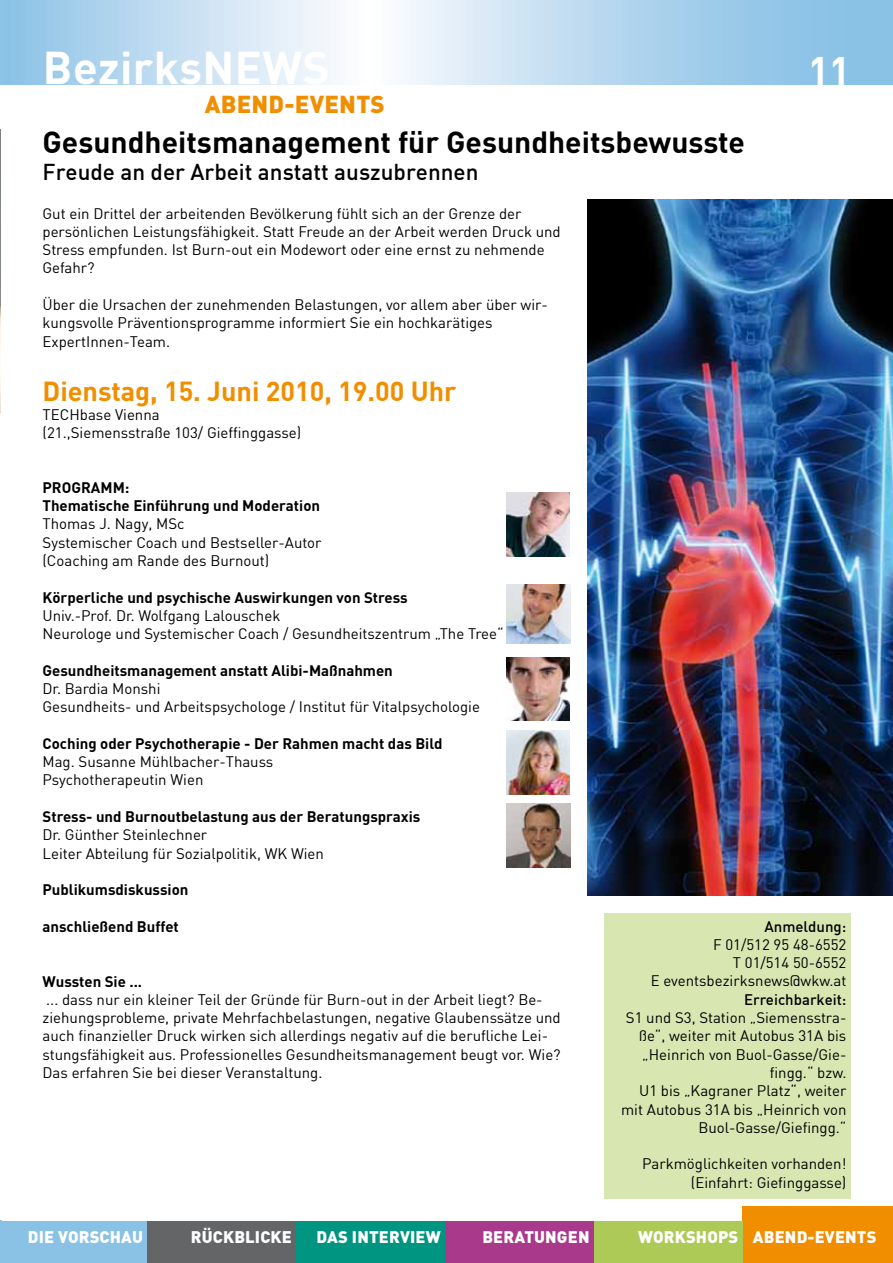
<style>
.page{position:relative;width:893px;height:1263px;background:#fff}
.page>*{position:absolute;margin:0;border:0;box-sizing:border-box;transform-origin:0 0}
.t1{font:700 45px "DIN";letter-spacing:.01em;color:#fff}
.t2{font:700 39px "DIN";color:#fff}
.t3{font:700 30px "DIN";color:#000}
.t4{font:700 27px "DIN";color:#f18e00}
.t5{font:900 24px "DIN";letter-spacing:.01em;color:#f18e00}
.t6{font:500 22.5px "DIN";color:#000}
.t7{font:900 16.5px "DIN";letter-spacing:.01em;color:#fff}
.t8{font:15px/18.3px "DIN";color:#000}
.t9{font:700 15px/18.3px "DIN";color:#000}
.t10{font:500 15px "DIN";color:#000}
</style>
<div class="page">
<hr style="left:0;top:1220px;width:1px;height:43px;background:#8ac2e6">
<div style="left:743px;top:1206px;width:150px;height:57px;background:#f18e00"></div>
<div style="left:594px;top:1221px;width:149px;height:42px;background:#adca57"></div>
<div style="left:0;top:1221px;width:148px;height:42px;background:#8ac2e6"></div>
<svg style="left:0;top:0;width:893px;height:84px;background:#bddbf0"></svg>
<div style="left:296px;top:1221px;width:149px;height:42px;background:#009580"></div>
<div style="left:445px;top:1221px;width:149px;height:42px;background:#a9398a"></div>
<div style="left:148px;top:1221px;width:148px;height:42px;background:#646567"></div>
<img style="left:0;top:130px;width:1px;height:282px">
<img style="left:588px;top:199px;width:305px;height:696px">
<div style="left:604px;top:913px;width:247px;height:286px;background:#d8e6b2"></div>
<img style="left:506px;top:493px;width:64px;height:64px">
<img style="left:507px;top:584px;width:63px;height:59px">
<img style="left:506px;top:657px;width:64px;height:63px">
<img style="left:507px;top:804px;width:63px;height:63px">
<img style="left:506px;top:730px;width:64px;height:64px">
<h1 class="t1" style="left:43px;top:39px;width:288px">BezirksNEWS</h1>
<h3 class="t5" style="left:205px;top:89px;width:181px">ABEND-EVENTS</h3>
<h3 class="t3" style="left:43px;top:122px;width:704px">Gesundheitsmanagement für Gesundheitsbewusste</h3>
<h3 class="t6" style="left:43px;top:157px;width:437px">Freude an der Arbeit anstatt auszubrennen</h3>
<p class="t8" style="left:43px;top:204px;width:520px">Gut ein Drittel der arbeitenden Bevölkerung fühlt sich an der Grenze der persönlichen Leistungsfähigkeit. Statt Freude an der Arbeit werden Druck und Stress empfunden. Ist Burn-out ein Modewort oder eine ernst zu nehmende Gefahr?</p>
<p class="t8" style="left:43px;top:295px;width:507px">Über die Ursachen der zunehmenden Belastungen, vor allem aber über wir&shy;kungsvolle Präventionsprogramme informiert Sie ein hochkarätiges<br>ExpertInnen-Team.</p>
<h3 class="t4" style="left:43px;top:374px;width:415px">Dienstag, 15. Juni 2010, 19.00 Uhr</h3>
<p class="t8" style="left:43px;top:405px;width:260px">TECHbase Vienna<br>(21.,Siemensstraße 103/ Gieffinggasse)</p>
<h2 class="t2" style="left:808px;top:45px;width:44px">11</h2>
<p class="t9" style="left:43px;top:478px;width:279px">Programm:<br>Thematische Einführung und Moderation</p>
<p class="t8" style="left:43px;top:515px;width:281px">Thomas J. Nagy, MSc<br>Systemischer Coach und Bestseller-Autor (Coaching am Rande des Burnout)</p>
<p class="t9" style="left:43px;top:587px;width:367px">Körperliche und psychische Auswirkungen von Stress</p>
<p class="t8" style="left:43px;top:606px;width:463px">Univ.-Prof. Dr. Wolfgang Lalouschek<br>Neurologe und Systemischer Coach / Gesundheitszentrum „The Tree“</p>
<p class="t9" style="left:43px;top:660px;width:352px">Gesundheitsmanagement anstatt Alibi-Maßnahmen</p>
<p class="t8" style="left:43px;top:679px;width:439px">Dr. Bardia Monshi<br>Gesundheits- und Arbeitspsychologe / Institut für Vitalpsychologie</p>
<p class="t9" style="left:43px;top:734px;width:402px">Coching oder Psychotherapie - Der Rahmen macht das Bild</p>
<p class="t8" style="left:43px;top:752px;width:232px">Mag. Susanne Mühlbacher-Thauss<br>Psychotherapeutin Wien</p>
<p class="t9" style="left:43px;top:807px;width:379px">Stress- und Burnoutbelastung aus der Beratungspraxis</p>
<p class="t8" style="left:43px;top:825px;width:283px">Dr. Günther Steinlechner<br>Leiter Abteilung für Sozialpolitik, WK Wien</p>
<p class="t9" style="left:43px;top:880px;width:147px">Publikumsdiskussion</p>
<p class="t9" style="left:43px;top:916px;width:138px">anschließend Buffet</p>
<p class="t9" style="left:43px;top:971px;width:101px">Wussten Sie ...</p>
<p class="t8" style="left:43px;top:990px;width:520px">... dass nur ein kleiner Teil der Gründe für Burn-out in der Arbeit liegt? Be&shy;ziehungsprobleme, private Mehrfachbelastungen, negative Glaubenssätze und auch finanzieller Druck wirken sich allerdings negativ auf die berufliche Lei&shy;stungsfähigkeit aus. Professionelles Gesundheitsmanagement beugt vor. Wie?<br>Das erfahren Sie bei dieser Veranstaltung.</p>
<p class="t10" style="left:764px;top:917px;width:83px">Anmeldung:</p>
<p class="t8" style="left:651px;top:935px;width:197px;text-align:right">F 01/512 95 48-6552<br>T 01/514 50-6552<br>E eventsbezirksnews@wkw.at</p>
<p class="t10" style="left:744px;top:990px;width:104px">Erreichbarkeit:</p>
<p class="t8" style="left:621px;top:1008px;width:227px;text-align:right">S1 und S3, Station „Siemensstra&shy;ße“, weiter mit Autobus 31A bis „Heinrich von Buol-Gasse/Gie&shy;fingg.“ bzw.<br>U1 bis „Kagraner Platz“, weiter mit Autobus 31A bis „Heinrich von<br>Buol-Gasse/Giefingg.“</p>
<p class="t8" style="left:642px;top:1154px;width:206px;text-align:right">Parkmöglichkeiten vorhanden! (Einfahrt: Giefinggasse)</p>
<p class="t7" style="left:28px;top:1225px;width:117px">DIE VORSCHAU</p>
<p class="t7" style="left:191px;top:1225px;width:103px">RÜCKBLICKE</p>
<p class="t7" style="left:317px;top:1225px;width:126px">DAS INTERVIEW</p>
<p class="t7" style="left:482px;top:1225px;width:109px">BERATUNGEN</p>
<p class="t7" style="left:638px;top:1225px;width:240px">WORKSHOPS ABEND-EVENTS</p>
</div>
